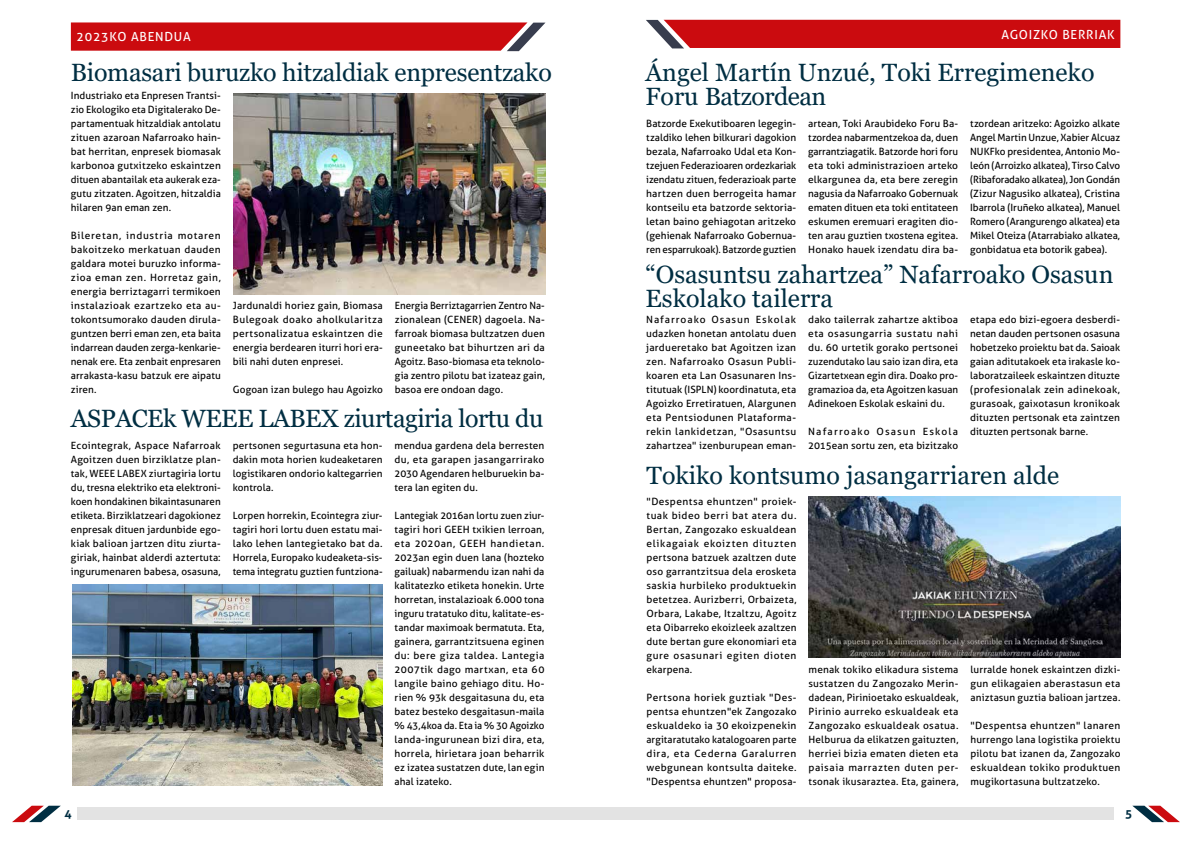
<style>
.page{position:relative;width:1191px;height:842px;background:#fff}
.page>*{position:absolute;margin:0;border:0;box-sizing:border-box;transform-origin:0 0}
.t1{font:25px/24px "Georgia";color:#002e42}
.t2{font:25px "Georgia";letter-spacing:-.02em;color:#002e42}
.t3{font:12.5px "Aller";letter-spacing:.06em;color:#fff}
.t4{font:700 12px "Aller";color:#002e42}
.t5{font:10px/14px "Aller";letter-spacing:.01em;color:#000;text-align:justify}
.t6{font:10px/14px "Aller";letter-spacing:.035em;color:#000}
</style>
<div class="page">
<div style="left:77px;top:807px;width:518px;height:13px;background:#e3e3e3"></div>
<div style="left:595px;top:807px;width:519px;height:13px;background:#e3e3e3"></div>
<svg style="left:1132px;top:806px;width:48px;height:16px"></svg>
<svg style="left:12px;top:806px;width:49px;height:16px"></svg>
<svg style="left:71px;top:22px;width:475px;height:29px;background:#ca1c20"></svg>
<div style="left:646px;top:20px;width:474px;height:28px;background:#cb0b0f"></div>
<img style="left:72px;top:584px;width:311px;height:201px">
<img style="left:233px;top:94px;width:312px;height:201px">
<img style="left:808px;top:497px;width:312px;height:160px">
<p class="t3" style="left:77px;top:29px;width:116px">2023KO ABENDUA</p>
<p class="t3" style="left:1001px;top:27px;width:115px">AGOIZKO BERRIAK</p>
<h1 class="t1" style="left:71px;top:61px;width:482px">Biomasari buruzko hitzaldiak enpresentzako</h1>
<p class="t5" style="left:71px;top:88px;width:151px">Industriako eta Enpresen Trantsi&shy;zio Ekologiko eta Digitalerako De&shy;partamentuak hitzaldiak antolatu zituen azaroan Nafarroako hain&shy;bat herritan, enpresek biomasak karbonoa gutxitzeko eskaintzen dituen abantailak eta aukerak eza&shy;gutu zitzaten. Agoitzen, hitzaldia hilaren 9an eman zen.</p>
<p class="t5" style="left:71px;top:228px;width:151px">Bileretan, industria motaren bakoitzeko merkatuan dauden galdara motei buruzko informa&shy;zioa eman zen. Horretaz gain, energia berriztagarri termikoen instalazioak ezartzeko eta au&shy;tokontsumorako dauden dirula&shy;guntzen berri eman zen, eta baita indarrean dauden zerga-kenkarie&shy;nenak ere. Eta zenbait enpresaren arrakasta-kasu batzuk ere aipatu ziren.</p>
<p class="t5" style="left:233px;top:298px;width:151px">Jardunaldi horiez gain, Biomasa Bulegoak doako aholkularitza pertsonalizatua eskaintzen die energia berdearen iturri hori era&shy;bili nahi duten enpresei.</p>
<p class="t5" style="left:233px;top:382px;width:151px">Gogoan izan bulego hau Agoizko</p>
<p class="t5" style="left:395px;top:298px;width:151px">Energia Berriztagarrien Zentro Na&shy;zionalean (CENER) dagoela. Na&shy;farroak biomasa bultzatzen duen guneetako bat bihurtzen ari da Agoitz. Baso-biomasa eta teknolo&shy;gia zentro pilotu bat izateaz gain, basoa ere ondoan dago.</p>
<h1 class="t2" style="left:71px;top:403px;width:474px">ASPACEk WEEE LABEX ziurtagiria lortu du</h1>
<p class="t5" style="left:71px;top:438px;width:151px">Ecointegrak, Aspace Nafarroak Agoitzen duen birziklatze plan&shy;tak, WEEE LABEX ziurtagiria lortu du, tresna elektriko eta elektroni&shy;koen hondakinen bikaintasunaren etiketa. Birziklatzeari dagokionez enpresak dituen jardunbide ego&shy;kiak balioan jartzen ditu ziurta&shy;giriak, hainbat alderdi aztertuta: ingurumenaren babesa, osasuna,</p>
<p class="t5" style="left:233px;top:438px;width:151px">pertsonen segurtasuna eta hon&shy;dakin mota horien kudeaketaren logistikaren ondorio kaltegarrien kontrola.</p>
<p class="t5" style="left:233px;top:508px;width:151px">Lorpen horrekin, Ecointegra ziur&shy;tagiri hori lortu duen estatu mai&shy;lako lehen lantegietako bat da.<br>Horrela, Europako kudeaketa-sis&shy;tema integratu guztien funtziona-</p>
<p class="t5" style="left:394px;top:438px;width:151px">mendua gardena dela berresten du, eta garapen jasangarrirako 2030 Agendaren helburuekin ba&shy;tera lan egiten du.</p>
<p class="t5" style="left:394px;top:508px;width:151px">Lantegiak 2016an lortu zuen ziur&shy;tagiri hori GEEH txikien lerroan, eta 2020an, GEEH handietan.<br>2023an egin duen lana (hozteko gailuak) nabarmendu izan nahi da kalitatezko etiketa honekin. Urte horretan, instalazioak 6.000 tona inguru tratatuko ditu, kalitate-es&shy;tandar maximoak bermatuta. Eta, gainera, garrantzitsuena eginen du: bere giza taldea. Lantegia 2007tik dago martxan, eta 60 langile baino gehiago ditu. Ho&shy;rien % 93k desgaitasuna du, eta batez besteko desgaitasun-maila % 43,4koa da. Eta ia % 30 Agoizko landa-ingurunean bizi dira, eta, horrela, hirietara joan beharrik ez izatea sustatzen dute, lan egin ahal izateko.</p>
<h1 class="t1" style="left:645px;top:61px;width:450px">Ángel Martín Unzué, Toki Erregimeneko<br>Foru Batzordean</h1>
<p class="t5" style="left:646px;top:116px;width:151px">Batzorde Exekutiboaren legegin&shy;tzaldiko lehen bilkurari dagokion bezala, Nafarroako Udal eta Kon&shy;tzejuen Federazioaren ordezkariak izendatu zituen, federazioak parte hartzen duen berrogeita hamar kontseilu eta batzorde sektoria&shy;letan baino gehiagotan aritzeko (gehienak Nafarroako Gobernua&shy;ren esparrukoak). Batzorde guztien</p>
<p class="t5" style="left:808px;top:116px;width:151px">artean, Toki Araubideko Foru Ba&shy;tzordea nabarmentzekoa da, duen garrantziagatik. Batzorde hori foru eta toki administrazioen arteko elkargunea da, eta bere zeregin nagusia da Nafarroako Gobernuak ematen dituen eta toki entitateen eskumen eremuari eragiten dio&shy;ten arau guztien txostena egitea.<br>Honako hauek izendatu dira ba-</p>
<p class="t5" style="left:970px;top:116px;width:151px">tzordean aritzeko: Agoizko alkate Angel Martin Unzue, Xabier Alcuaz NUKFko presidentea, Antonio Mo&shy;león (Arroizko alkatea), Tirso Calvo (Ribaforadako alkatea), Jon Gondán (Zizur Nagusiko alkatea), Cristina Ibarrola (Iruñeko alkatea), Manuel Romero (Arangurengo alkatea) eta Mikel Oteiza (Atarrabiako alkatea, gonbidatua eta botorik gabea).</p>
<h1 class="t1" style="left:645px;top:263px;width:469px">“Osasuntsu zahartzea” Nafarroako Osasun<br>Eskolako tailerra</h1>
<p class="t5" style="left:646px;top:312px;width:151px">Nafarroako Osasun Eskolak udazken honetan antolatu duen jardueretako bat Agoitzen izan zen. Nafarroako Osasun Publi&shy;koaren eta Lan Osasunaren Ins&shy;titutuak (ISPLN) koordinatuta, eta Agoizko Erretiratuen, Alargunen eta Pentsiodunen Plataforma&shy;rekin lankidetzan, "Osasuntsu zahartzea" izenburupean eman-</p>
<p class="t5" style="left:808px;top:312px;width:151px">dako tailerrak zahartze aktiboa eta osasungarria sustatu nahi du. 60 urtetik gorako pertsonei zuzendutako lau saio izan dira, eta Gizartetxean egin dira. Doako pro&shy;gramazioa da, eta Agoitzen kasuan Adinekoen Eskolak eskaini du.</p>
<p class="t6" style="left:808px;top:424px;width:151px">Nafarroako Osasun Eskola<br>2015ean sortu zen, eta bizitzako</p>
<p class="t5" style="left:970px;top:312px;width:151px">etapa edo bizi-egoera desberdi&shy;netan dauden pertsonen osasuna hobetzeko proiektu bat da. Saioak gaian aditutakoek eta irakasle ko&shy;laboratzaileek eskaintzen dituzte (profesionalak zein adinekoak, gurasoak, gaixotasun kronikoak dituzten pertsonak eta zaintzen dituzten pertsonak barne.</p>
<h1 class="t1" style="left:646px;top:464px;width:414px">Tokiko kontsumo jasangarriaren alde</h1>
<p class="t5" style="left:646px;top:494px;width:151px">"Despentsa ehuntzen" proiek&shy;tuak bideo berri bat atera du.<br>Bertan, Zangozako eskualdean elikagaiak ekoizten dituzten pertsona batzuek azaltzen dute oso garrantzitsua dela erosketa saskia hurbileko produktuekin betetzea. Aurizberri, Orbaizeta, Orbara, Lakabe, Itzaltzu, Agoitz eta Oibarreko ekoizleek azaltzen dute bertan gure ekonomiari eta gure osasunari egiten dioten ekarpena.</p>
<p class="t5" style="left:646px;top:690px;width:151px">Pertsona horiek guztiak "Des&shy;pentsa ehuntzen"ek Zangozako eskualdeko ia 30 ekoizpenekin argitaratutako katalogoaren parte dira, eta Cederna Garalurren webgunean kontsulta daiteke. "Despentsa ehuntzen" proposa-</p>
<p class="t5" style="left:808px;top:662px;width:151px">menak tokiko elikadura sistema sustatzen du Zangozako Merin&shy;dadean, Pirinioetako eskualdeak, Pirinio aurreko eskualdeak eta Zangozako eskualdeak osatua.<br>Helburua da elikatzen gaituzten, herriei bizia ematen dieten eta paisaia marrazten duten per&shy;tsonak ikusaraztea. Eta, gainera,</p>
<p class="t5" style="left:970px;top:662px;width:151px">lurralde honek eskaintzen dizki&shy;gun elikagaien aberastasun eta aniztasun guztia balioan jartzea.</p>
<p class="t5" style="left:970px;top:718px;width:151px">"Despentsa ehuntzen" lanaren hurrengo lana logistika proiektu pilotu bat izanen da, Zangozako eskualdean tokiko produktuen mugikortasuna bultzatzeko.</p>
<p class="t4" style="left:64px;top:806px;width:9px">4</p>
<p class="t4" style="left:1125px;top:806px;width:9px">5</p>
</div>
